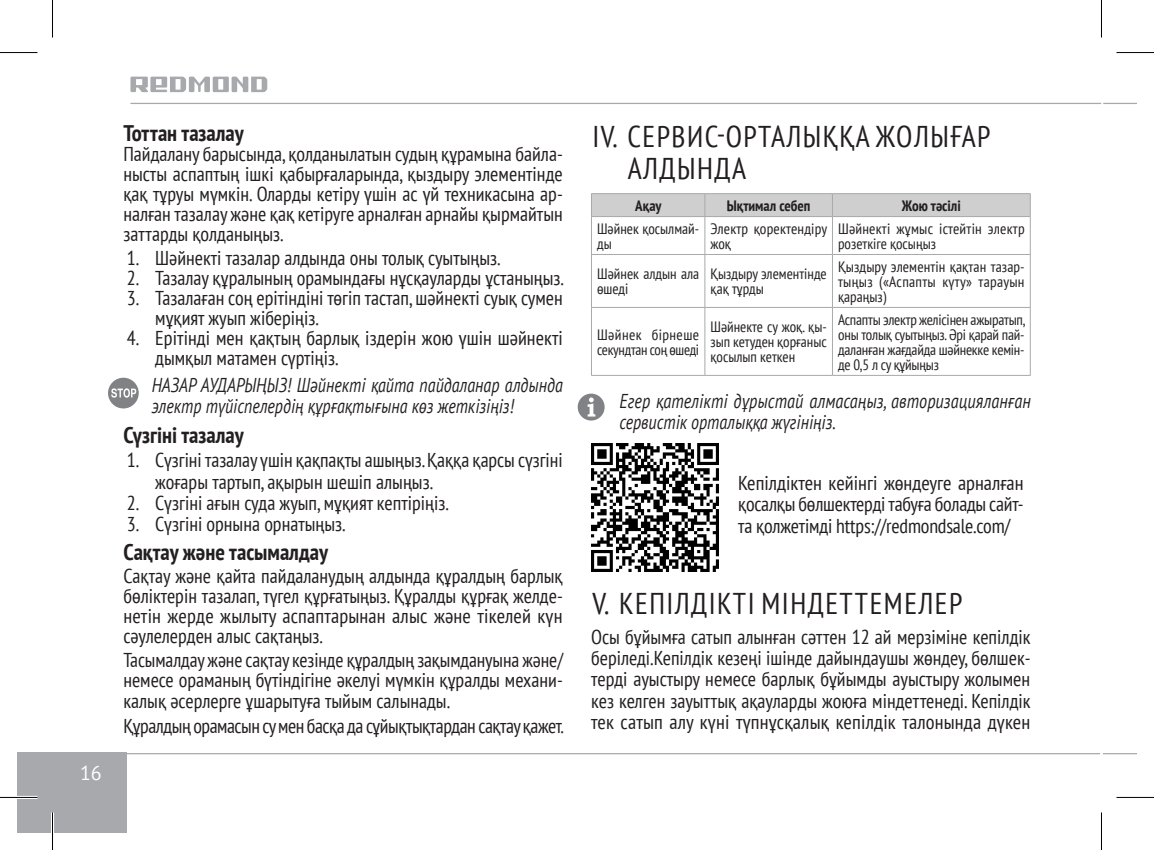
<style>
.page{position:relative;width:1154px;height:850px;background:#fff}
.page>*{position:absolute;margin:0;border:0;box-sizing:border-box;transform-origin:0 0}
.t1{font:condensed 30px/32.5px "PT Sans";letter-spacing:.05em;color:#231f20}
.Heading_2{font:700 condensed 22.5px "PT Sans";color:#231f20}
.heading_2{font:700 condensed 22.5px "PT Sans";color:#231f20}
.t2{font:condensed 20px/20px "PT Sans";color:#231f20;text-align:justify}
.Footnote_1{font:italic 20px/21.2px "PT Sans";color:#231f20;scale:.8 1}
.Footnote_text{font:italic 20px/21.2px "PT Sans";letter-spacing:.005em;color:#231f20;scale:.81 1}
.t3{font:condensed 20px "PT Sans";letter-spacing:-.025em;color:#231f20}
.t4{font:20px "PT Sans";color:#fff}
.Plain_Text{font:condensed 15px/15px "PT Sans";color:#231f20}
.Plain_Text_Header{font:700 condensed 15px "PT Sans";color:#231f20}
</style>
<div class="page">
<div style="left:17px;top:752px;width:110px;height:80px;background:#a8a9ad"></div>
<svg style="left:130px;top:77px;width:137px;height:15px"></svg>
<hr style="left:130px;top:103px;width:971px;height:1px;background:#a8a9ad">
<hr style="left:102px;top:752px;width:998px;height:2px;background:#a8a9ad">
<hr style="left:1103px;top:752px;width:34px;height:2px;background:#a8a9ad">
<hr style="left:1103px;top:103px;width:34px;height:1px;background:#a8a9ad">
<svg style="left:108px;top:377px;width:31px;height:31px"></svg>
<div style="left:591px;top:193px;width:440px;height:23px;background:#cfcfcf"></div>
<hr style="left:591px;top:216px;width:114px;height:1px;background:#a8a9ad">
<hr style="left:591px;top:217px;width:1px;height:37px;background:#a8a9ad">
<hr style="left:705px;top:216px;width:127px;height:1px;background:#a8a9ad">
<hr style="left:704px;top:217px;width:1px;height:37px;background:#a8a9ad">
<hr style="left:832px;top:216px;width:198px;height:1px;background:#a8a9ad">
<hr style="left:832px;top:217px;width:1px;height:37px;background:#a8a9ad">
<hr style="left:1030px;top:217px;width:1px;height:37px;background:#a8a9ad">
<hr style="left:591px;top:254px;width:114px;height:1px;background:#a8a9ad">
<hr style="left:591px;top:255px;width:1px;height:52px;background:#a8a9ad">
<hr style="left:705px;top:254px;width:127px;height:1px;background:#a8a9ad">
<hr style="left:704px;top:255px;width:1px;height:52px;background:#a8a9ad">
<hr style="left:832px;top:254px;width:198px;height:1px;background:#a8a9ad">
<hr style="left:832px;top:255px;width:1px;height:52px;background:#a8a9ad">
<hr style="left:1030px;top:255px;width:1px;height:52px;background:#a8a9ad">
<hr style="left:591px;top:307px;width:114px;height:1px;background:#a8a9ad">
<hr style="left:591px;top:307px;width:1px;height:68px;background:#a8a9ad">
<hr style="left:705px;top:307px;width:127px;height:1px;background:#a8a9ad">
<hr style="left:704px;top:307px;width:1px;height:68px;background:#a8a9ad">
<hr style="left:832px;top:307px;width:198px;height:1px;background:#a8a9ad">
<hr style="left:832px;top:307px;width:1px;height:68px;background:#a8a9ad">
<hr style="left:1030px;top:307px;width:1px;height:68px;background:#a8a9ad">
<hr style="left:591px;top:375px;width:114px;height:1px;background:#a8a9ad">
<hr style="left:705px;top:375px;width:127px;height:1px;background:#a8a9ad">
<hr style="left:832px;top:375px;width:198px;height:1px;background:#a8a9ad">
<img style="left:591px;top:443px;width:128px;height:128px">
<svg style="left:578px;top:393px;width:27px;height:27px"></svg>
<hr style="left:0;top:795px;width:38px;height:3px;background:#fff">
<hr style="left:51px;top:812px;width:3px;height:37px;background:#fff">
<hr style="left:0;top:52px;width:38px;height:1px;background:#000">
<hr style="left:1116px;top:52px;width:38px;height:1px;background:#000">
<hr style="left:0;top:796px;width:38px;height:1px;background:#000">
<hr style="left:1116px;top:796px;width:38px;height:1px;background:#000">
<hr style="left:52px;top:0;width:1px;height:38px;background:#000">
<hr style="left:52px;top:812px;width:1px;height:37px;background:#000">
<hr style="left:1101px;top:0;width:1px;height:38px;background:#000">
<hr style="left:1101px;top:812px;width:1px;height:37px;background:#000">
<p class="t4" style="left:80px;top:760px;width:23px">16</p>
<p class="Heading_2" style="left:123px;top:118px;width:122px">Тоттан тазалау</p>
<p class="t2" style="left:123px;top:143px;width:441px">Пайдалану барысында, қолданылатын судың құрамына байла&shy;нысты аспаптың ішкі қабырғаларында, қыздыру элементінде қақ тұруы мүмкін. Оларды кетіру үшін ас үй техникасына ар&shy;налған тазалау және қақ кетіруге арналған арнайы қырмайтын заттарды қолданыңыз.</p>
<p class="t2" style="left:127px;top:247px;width:375px">1. Шәйнекті тазалар алдында оны толық суытыңыз.</p>
<p class="t2" style="left:127px;top:267px;width:439px">2. Тазалау құралының орамындағы нұсқауларды ұстаныңыз.</p>
<p class="t2" style="left:155px;top:287px;width:409px;text-indent:-28px">3. Тазалаған соң ерітіндіні төгіп тастап, шәйнекті суық сумен мұқият жуып жіберіңіз.</p>
<p class="t2" style="left:155px;top:327px;width:409px;text-indent:-28px">4. Ерітінді мен қақтың барлық іздерін жою үшін шәйнекті дымқыл матамен сүртіңіз.</p>
<p class="Footnote_1" style="left:152px;top:373px;width:515px">НАЗАР АУДАРЫҢЫЗ! Шәйнекті қайта пайдаланар алдында электр түйіспелердің құрғақтығына көз жеткізіңіз!</p>
<p class="Heading_2" style="left:123px;top:419px;width:122px">Сүзгіні тазалау</p>
<p class="t2" style="left:155px;top:449px;width:409px;line-height:21.2px;text-indent:-28px">1. Сүзгіні тазалау үшін қақпақты ашыңыз. Қаққа қарсы сүзгіні жоғары тартып, ақырын шешіп алыңыз.</p>
<p class="t2" style="left:127px;top:492px;width:324px">2. Сүзгіні ағын суда жуып, мұқият кептіріңіз.</p>
<p class="t2" style="left:127px;top:513px;width:220px">3. Сүзгіні орнына орнатыңыз.</p>
<p class="heading_2" style="left:123px;top:536px;width:206px">Сақтау және тасымалдау</p>
<p class="t2" style="left:123px;top:565px;width:441px">Сақтау және қайта пайдаланудың алдында құралдың барлық бөліктерін тазалап, түгел құрғатыңыз. Құралды құрғақ желде&shy;нетін жерде жылыту аспаптарынан алыс және тікелей күн сәулелерден алыс сақтаңыз.</p>
<p class="t2" style="left:123px;top:648px;width:441px">Тасымалдау және сақтау кезінде құралдың зақымдануына және/ немесе ораманың бүтіндігіне әкелуі мүмкін құралды механи&shy;калық әсерлерге ұшарытуға тыйым салынады.</p>
<p class="t3" style="left:123px;top:712px;width:442px">Құралдың орамасын су мен басқа да сұйықтықтардан сақтау қажет.</p>
<p class="t1" style="left:628px;top:119px;width:364px;text-indent:-35px">IV. СЕРВИС-ОРТАЛЫҚҚА ЖОЛЫҒАР<br>АЛДЫНДА</p>
<p class="Plain_Text_Header" style="left:635px;top:196px;width:28px">Ақау</p>
<p class="Plain_Text_Header" style="left:727px;top:196px;width:85px">Ықтимал себеп</p>
<p class="Plain_Text_Header" style="left:902px;top:196px;width:60px">Жою тәсілі</p>
<p class="Plain_Text" style="left:597px;top:220px;width:104px">Шәйнек қосылмай&shy;ды</p>
<p class="Plain_Text" style="left:710px;top:220px;width:118px">Электр қоректендіру жоқ</p>
<p class="Plain_Text" style="left:838px;top:220px;width:188px">Шәйнекті жұмыс істейтін электр розеткіге қосыңыз</p>
<p class="Plain_Text" style="left:597px;top:266px;width:104px">Шәйнек алдын ала өшеді</p>
<p class="Plain_Text" style="left:710px;top:266px;width:118px">Қыздыру элементінде қақ тұрды</p>
<p class="Plain_Text" style="left:838px;top:258px;width:188px;text-align:justify">Қыздыру элементін қақтан тазар&shy;тыңыз («Аспапты күту» тарауын қараңыз)</p>
<p class="Plain_Text" style="left:597px;top:326px;width:104px">Шәйнек бірнеше секундтан соң өшеді</p>
<p class="Plain_Text" style="left:710px;top:319px;width:118px;text-align:justify">Шәйнекте су жоқ. қы&shy;зып кетуден қорғаныс қосылып кеткен</p>
<p class="Plain_Text" style="left:838px;top:311px;width:189px;text-align:justify">Аспапты электр желісінен ажыратып, оны толық суытыңыз. Әрі қарай пай&shy;даланған жағдайда шәйнекке кемін&shy;де 0,5 л су құйыңыз</p>
<p class="Footnote_text" style="left:619px;top:389px;width:509px">Егер қателікті дұрыстай алмасаңыз, авторизацияланған сервистік орталыққа жүгініңіз.</p>
<p class="t2" style="left:738px;top:471px;width:287px;line-height:21.2px">Кепілдіктен кейінгі жөндеуге арналған қосалқы бөлшектерді табуға болады сайт&shy;та қолжетімді https://redmondsale.com/</p>
<p class="t1" style="left:592px;top:586px;width:372px">V. КЕПІЛДІКТІ МІНДЕТТЕМЕЛЕР</p>
<p class="t2" style="left:591px;top:625px;width:441px;line-height:21.2px">Осы бұйымға сатып алынған сәттен 12 ай мерзіміне кепілдік беріледі.Кепілдік кезеңі ішінде дайындаушы жөндеу, бөлшек&shy;терді ауыстыру немесе барлық бұйымды ауыстыру жолымен кез келген зауыттық ақауларды жоюға міндеттенеді. Кепілдік тек сатып алу күні түпнұсқалық кепілдік талонында дүкен</p>
</div>
